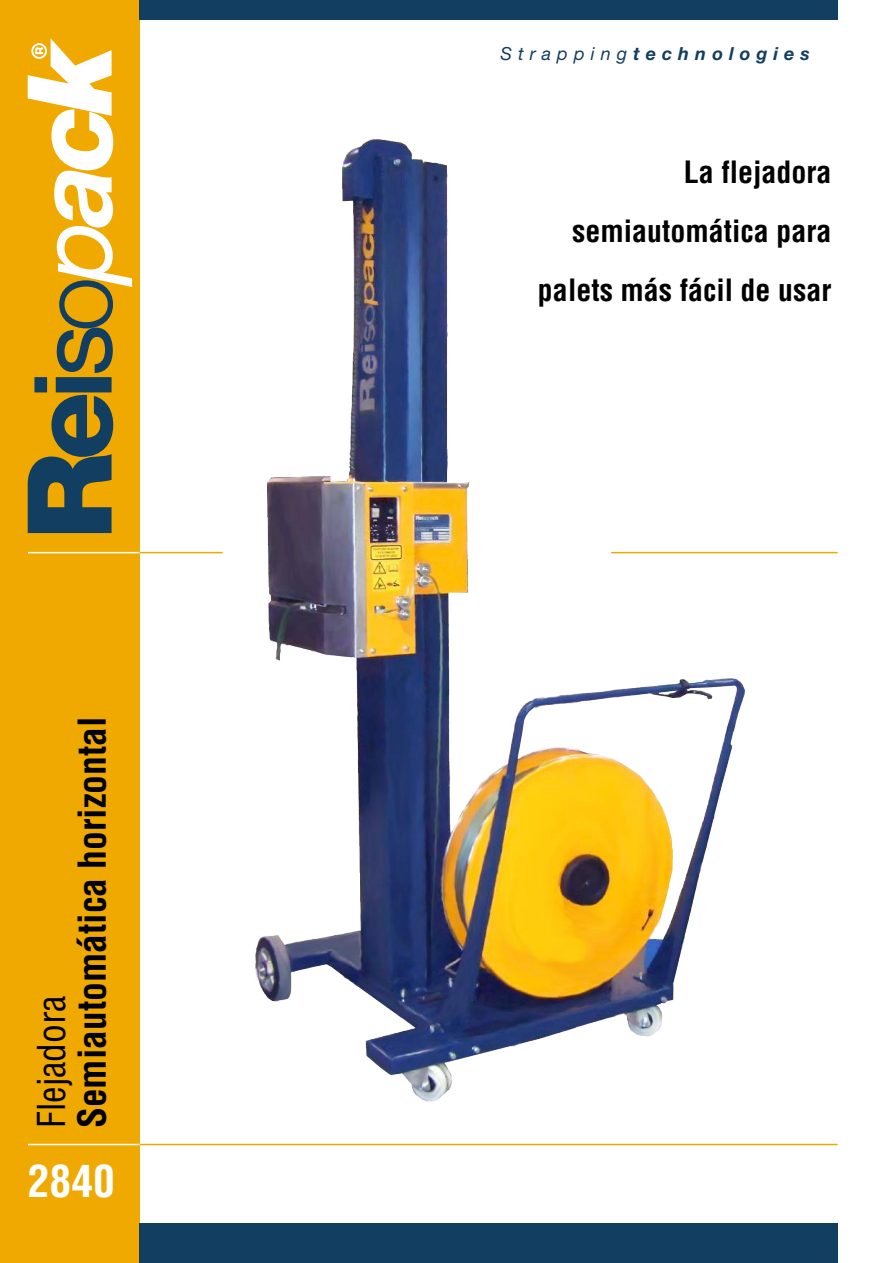
<style>
.page{position:relative;width:893px;height:1263px;background:#fff}
.page>*{position:absolute;margin:0;border:0;box-sizing:border-box;transform-origin:0 0}
.t1{font:700 condensed 43.5px "Helvetica";color:#fff}
.t2{font:700 condensed 37.5px "Helvetica";color:#000}
.t3{font:condensed 37.5px "Helvetica";color:#000}
.t4{font:700 condensed 30px/59.1px "Helvetica";color:#000;text-align:right}
.t5{font:italic 700 18px "Helvetica Neue";letter-spacing:.335em;color:#123e62}
.s1{font-weight:400}
</style>
<div class="page">
<div style="left:0;top:0;width:139px;height:1263px;background:#f0a900"></div>
<div style="left:139px;top:1223px;width:698px;height:40px;background:#123e62"></div>
<svg style="left:28px;top:38px;width:104px;height:495px"></svg>
<hr style="left:140px;top:1144px;width:697px;height:1px;background:#f0a900">
<hr style="left:28px;top:1144px;width:111px;height:1px;background:#fff">
<div style="left:139px;top:0;width:698px;height:20px;background:#123e62"></div>
<hr style="left:140px;top:552px;width:83px;height:1px;background:#f0a900">
<hr style="left:28px;top:552px;width:111px;height:1px;background:#fff">
<hr style="left:611px;top:552px;width:226px;height:1px;background:#f0a900">
<img style="left:255px;top:139px;width:531px;height:963px">
<p class="t2" style="left:68px;top:1128px;width:413px;rotate:-90deg">Semiautomática horizontal</p>
<h1 class="t1" style="left:28px;top:1154px;width:88px">2840</h1>
<p class="t3" style="left:28px;top:1128px;width:135px;rotate:-90deg">Flejadora</p>
<p class="t5" style="left:500px;top:42px;width:311px"><span class="s1">Strapping</span>technologies</p>
<p class="t4" style="left:538px;top:142px;width:295px">La flejadora semiautomática para palets más fácil de usar</p>
</div>
